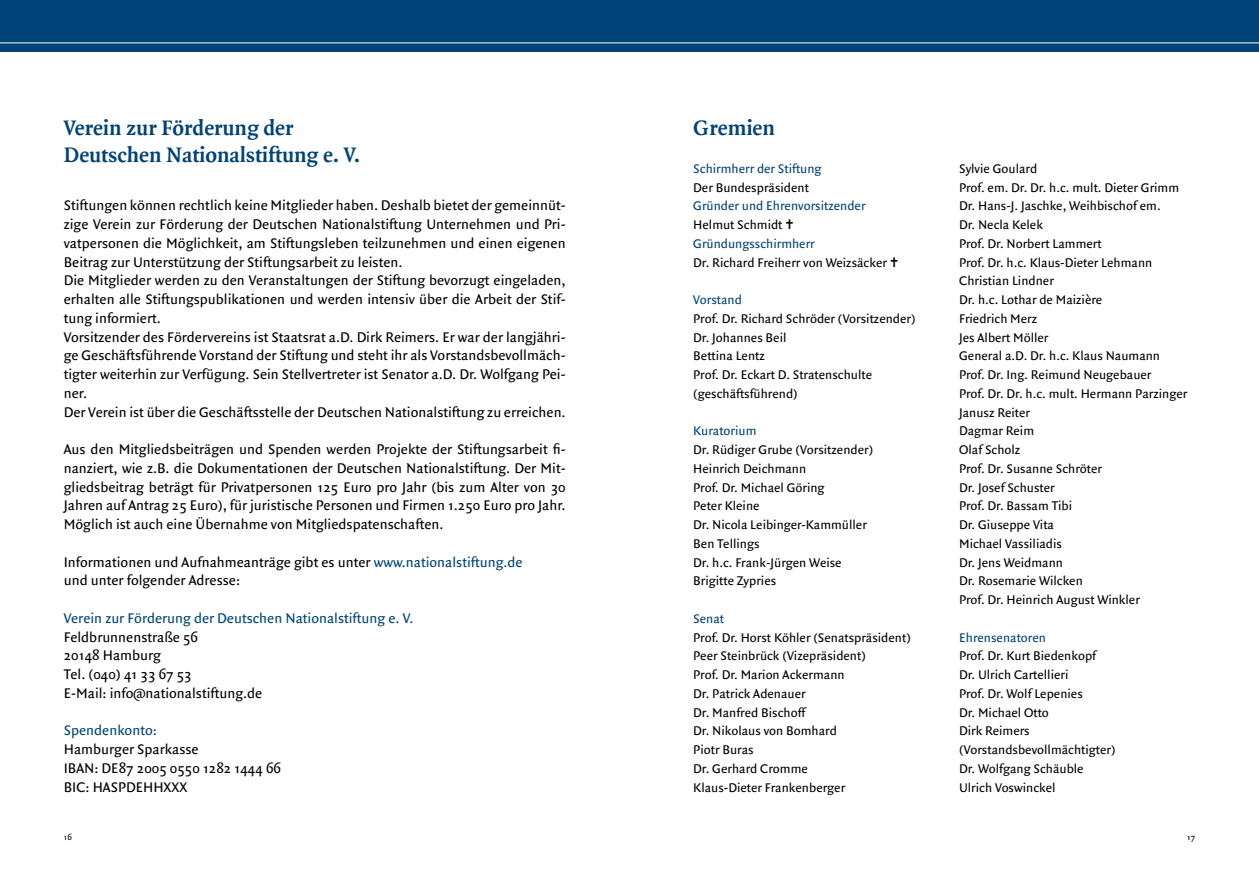
<style>
.page{position:relative;width:1259px;height:893px;background:#fff}
.page>*{position:absolute;margin:0;border:0;box-sizing:border-box;transform-origin:0 0}
.t1{font:700 22.5px/27px "Quadraat";color:#004378}
.t2{font:15px/18.8px "Quadraat Sans";color:#000}
.t3{font:15px "Quadraat Sans";color:#004378}
.t4{font:13.5px/18.8px "Quadraat Sans";color:#000}
.t5{font:13.5px/18.8px "Quadraat Sans";color:#004378}
.t6{font:9px "Quadraat Sans";color:#000}
.s1{color:#000}
.s2{font-family:"Menlo";font-size:15px;color:#000}
.s3{color:#004378}
</style>
<div class="page">
<div style="left:0;top:0;width:1259px;height:51px;background:#004378"></div>
<hr style="left:0;top:43px;width:1259px;height:1px;background:#fff">
<h1 class="t1" style="left:64px;top:115px;width:298px">Verein zur Förderung der<br>Deutschen Nationalstiftung e. V.</h1>
<h1 class="t1" style="left:693px;top:115px;width:83px">Gremien</h1>
<p class="t5" style="left:693px;top:159px;width:130px">Schirmherr der Stiftung</p>
<p class="t4" style="left:693px;top:178px;width:117px">Der Bundespräsident</p>
<p class="t5" style="left:693px;top:197px;width:207px">Gründer und Ehrenvorsitzender<br><span class="s1">Helmut Schmidt</span> <span class="s2">✝<br></span>Gründungsschirmherr<br><span class="s1">Dr. Richard Freiherr von Weizsäcker</span> <span class="s2">✝</span></p>
<p class="t5" style="left:693px;top:291px;width:50px">Vorstand</p>
<p class="t4" style="left:693px;top:309px;width:224px">Prof. Dr. Richard Schröder (Vorsitzender)<br>Dr. Johannes Beil<br>Bettina Lentz<br>Prof. Dr. Eckart D. Stratenschulte (geschäftsführend)</p>
<p class="t5" style="left:693px;top:422px;width:65px">Kuratorium</p>
<p class="t4" style="left:693px;top:441px;width:181px">Dr. Rüdiger Grube (Vorsitzender)<br>Heinrich Deichmann<br>Prof. Dr. Michael Göring<br>Peter Kleine<br>Dr. Nicola Leibinger-Kammüller<br>Ben Tellings<br>Dr. h.c. Frank-Jürgen Weise<br>Brigitte Zypries</p>
<p class="t5" style="left:693px;top:609px;width:32px">Senat</p>
<p class="t4" style="left:693px;top:628px;width:219px">Prof. Dr. Horst Köhler (Senatspräsident)<br>Peer Steinbrück (Vizepräsident)<br>Prof. Dr. Marion Ackermann<br>Dr. Patrick Adenauer<br>Dr. Manfred Bischoff<br>Dr. Nikolaus von Bomhard<br>Piotr Buras<br>Dr. Gerhard Cromme<br>Klaus-Dieter Frankenberger</p>
<p class="t2" style="left:64px;top:196px;width:503px">Stiftungen können rechtlich keine Mitglieder haben. Deshalb bietet der gemeinnüt&shy;zige Verein zur Förderung der Deutschen Nationalstiftung Unternehmen und Pri&shy;vatpersonen die Möglichkeit, am Stiftungsleben teilzunehmen und einen eigenen Beitrag zur Unterstützung der Stiftungsarbeit zu leisten.<br>Die Mitglieder werden zu den Veranstaltungen der Stiftung bevorzugt eingeladen, erhalten alle Stiftungspublikationen und werden intensiv über die Arbeit der Stif&shy;tung informiert.<br>Vorsitzender des Fördervereins ist Staatsrat a.D. Dirk Reimers. Er war der langjähri&shy;ge Geschäftsführende Vorstand der Stiftung und steht ihr als Vorstandsbevollmäch&shy;tigter weiterhin zur Verfügung. Sein Stellvertreter ist Senator a.D. Dr. Wolfgang Pei&shy;ner.<br>Der Verein ist über die Geschäftsstelle der Deutschen Nationalstiftung zu erreichen.</p>
<p class="t2" style="left:64px;top:440px;width:503px;text-align:justify">Aus den Mitgliedsbeiträgen und Spenden werden Projekte der Stiftungsarbeit fi&shy;nanziert, wie z.B. die Dokumentationen der Deutschen Nationalstiftung. Der Mit&shy;gliedsbeitrag beträgt für Privatpersonen 125 Euro pro Jahr (bis zum Alter von 30<br>Jahren auf Antrag 25 Euro), für juristische Personen und Firmen 1.250 Euro pro Jahr.<br>Möglich ist auch eine Übernahme von Mitgliedspatenschaften.</p>
<p class="t2" style="left:64px;top:553px;width:460px">Informationen und Aufnahmeanträge gibt es unter <span class="s3">www.nationalstiftung.de </span>und unter folgender Adresse:</p>
<p class="t3" style="left:64px;top:609px;width:351px">Verein zur Förderung der Deutschen Nationalstiftung e. V.</p>
<p class="t2" style="left:64px;top:628px;width:200px">Feldbrunnenstraße 56<br>20148 Hamburg<br>Tel. (040) 41 33 67 53<br>E-Mail: info@nationalstiftung.de</p>
<p class="t3" style="left:64px;top:722px;width:95px">Spendenkonto:</p>
<p class="t2" style="left:64px;top:740px;width:219px">Hamburger Sparkasse<br>IBAN: DE87 2005 0550 1282 1444 66<br>BIC: HASPDEHHXXX</p>
<p class="t4" style="left:959px;top:159px;width:230px">Sylvie Goulard<br>Prof. em. Dr. Dr. h.c. mult. Dieter Grimm<br>Dr. Hans-J. Jaschke, Weihbischof em.<br>Dr. Necla Kelek<br>Prof. Dr. Norbert Lammert<br>Prof. Dr. h.c. Klaus-Dieter Lehmann<br>Christian Lindner<br>Dr. h.c. Lothar de Maizière<br>Friedrich Merz<br>Jes Albert Möller<br>General a.D. Dr. h.c. Klaus Naumann<br>Prof. Dr. Ing. Reimund Neugebauer<br>Prof. Dr. Dr. h.c. mult. Hermann Parzinger<br>Janusz Reiter<br>Dagmar Reim<br>Olaf Scholz<br>Prof. Dr. Susanne Schröter<br>Dr. Josef Schuster<br>Prof. Dr. Bassam Tibi<br>Dr. Giuseppe Vita<br>Michael Vassiliadis<br>Dr. Jens Weidmann<br>Dr. Rosemarie Wilcken<br>Prof. Dr. Heinrich August Winkler</p>
<p class="t5" style="left:959px;top:628px;width:88px">Ehrensenatoren</p>
<p class="t4" style="left:959px;top:647px;width:158px">Prof. Dr. Kurt Biedenkopf<br>Dr. Ulrich Cartellieri<br>Prof. Dr. Wolf Lepenies<br>Dr. Michael Otto<br>Dirk Reimers (Vorstandsbevollmächtigter)<br>Dr. Wolfgang Schäuble<br>Ulrich Voswinckel</p>
<p class="t6" style="left:64px;top:832px;width:10px">16</p>
<p class="t6" style="left:1187px;top:832px;width:10px">17</p>
</div>
